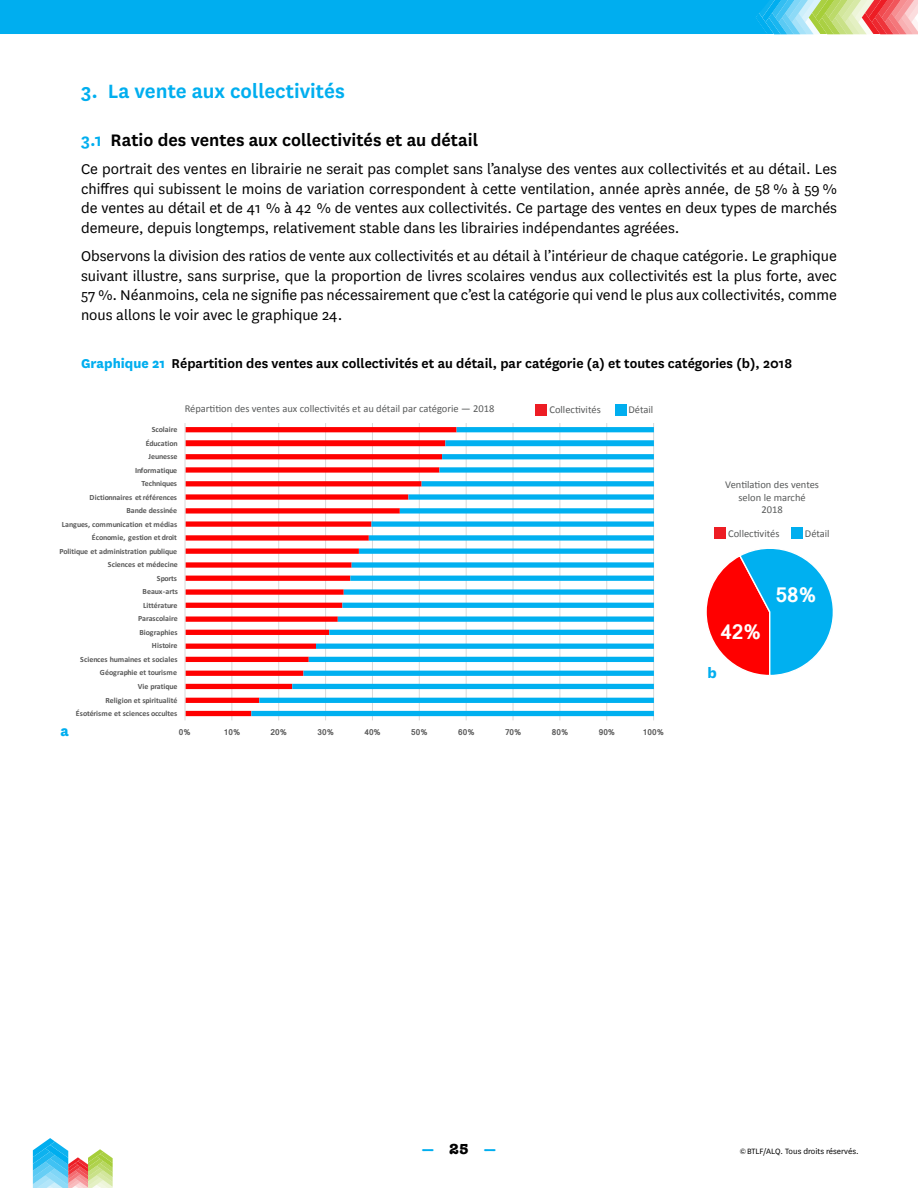
<style>
.page{position:relative;width:918px;height:1188px;background:#fff}
.page>*{position:absolute;margin:0;border:0;box-sizing:border-box;transform-origin:0 0}
.t1{font:600 22.5px "National";color:#00aeef}
.t2{font:700 19.8px "Mangal";color:#fff}
.t3{font:600 19.5px "National";color:#000}
.t4{font:16.5px/19.5px "National";color:#000;text-align:justify}
.t5{font:800 16.5px "National";color:#00aeef}
.t6{font:600 15px "National";color:#000}
.t7{font:700 15px "American Typewriter";color:#00aeef}
.t8{font:10.5px/12.6px "Calibri";color:#595b5b;text-align:center}
.t9{font:700 10.5px "Calibri";letter-spacing:.005em;color:#000}
.t10{font:700 9.3px "Calibri";letter-spacing:-.005em;color:#595959}
.t11{font:9px "National";color:#000}
.t12{font:700 7.95px "Calibri";letter-spacing:-.005em;color:#595959}
.t13{font:700 7.95px "Mangal";letter-spacing:.005em;color:#595959}
.t14{font:700 7.95px "Calibri";letter-spacing:-.035em;color:#595959}
.s1{color:#00aeef}
.s2{font-weight:800;color:#00aeef}
.s3{font-weight:400;font-size:11.85px;color:#595959}
.s4{color:#000}
</style>
<div class="page">
<svg style="left:33px;top:1138px;width:80px;height:50px"></svg>
<svg style="left:0;top:0;width:918px;height:34px;background:#1fafe2"></svg>
<svg style="left:184px;top:423px;width:470px;height:298px"></svg>
<svg style="left:706px;top:549px;width:127px;height:126px"></svg>
<div style="left:536px;top:404px;width:11px;height:11px;background:#ed1d24"></div>
<div style="left:615px;top:404px;width:11px;height:11px;background:#00aeef"></div>
<div style="left:715px;top:528px;width:11px;height:11px;background:#ed1d24"></div>
<div style="left:791px;top:528px;width:12px;height:11px;background:#00aeef"></div>
<h1 class="t1" style="left:81px;top:75px;width:265px">3. La vente aux collectivités</h1>
<p class="t3" style="left:81px;top:126px;width:399px"><span class="s1">3.1</span> Ratio des ventes aux collectivités et au détail</p>
<p class="t4" style="left:81px;top:159px;width:758px">Ce portrait des ventes en librairie ne serait pas complet sans l’analyse des ventes aux collectivités et au détail. Les chiffres qui subissent le moins de variation correspondent à cette ventilation, année après année, de 58 % à 59 % de ventes au détail et de 41 % à 42 % de ventes aux collectivités. Ce partage des ventes en deux types de marchés demeure, depuis longtemps, relativement stable dans les librairies indépendantes agréées.</p>
<p class="t4" style="left:81px;top:246px;width:758px">Observons la division des ratios de vente aux collectivités et au détail à l’intérieur de chaque catégorie. Le graphique suivant illustre, sans surprise, que la proportion de livres scolaires vendus aux collectivités est la plus forte, avec 57 %. Néanmoins, cela ne signifie pas nécessairement que c’est la catégorie qui vend le plus aux collectivités, comme nous allons le voir avec le graphique 24.</p>
<p class="t6" style="left:81px;top:353px;width:713px"><span class="s2">Graphique 21</span> Répartition des ventes aux collectivités et au détail, par catégorie (a) et toutes catégories (b), 2018</p>
<p class="t9" style="left:146px;top:399px;width:317px">Répartition des ventes aux collectivités et au détail par catégorie <span class="s3">–</span> 2018</p>
<p class="t10" style="left:527px;top:399px;width:47px">Collectivités</p>
<p class="t8" style="left:185px;top:401px;width:311px">Répartition des ventes aux collectivités et au détail par catégorie — 2018</p>
<p class="t8" style="left:549px;top:403px;width:53px">Collectivités</p>
<p class="t8" style="left:629px;top:403px;width:26px">Détail</p>
<p class="t12" style="left:152px;top:424px;width:27px">Scolaire</p>
<p class="t12" style="left:146px;top:437px;width:33px">Éducation</p>
<p class="t12" style="left:149px;top:451px;width:31px">Jeunesse</p>
<p class="t12" style="left:135px;top:464px;width:44px">Informatique</p>
<p class="t14" style="left:142px;top:478px;width:37px">Techniques</p>
<p class="t12" style="left:90px;top:491px;width:89px">Dictionnaires et références</p>
<p class="t12" style="left:126px;top:505px;width:52px">Bande dessinée</p>
<p class="t12" style="left:62px;top:518px;width:117px">Langues, communication et médias</p>
<p class="t12" style="left:92px;top:532px;width:87px">Économie, gestion et droit</p>
<p class="t12" style="left:60px;top:546px;width:119px">Politique et administration publique</p>
<p class="t12" style="left:108px;top:559px;width:71px">Sciences et médecine</p>
<p class="t12" style="left:157px;top:573px;width:22px">Sports</p>
<p class="t12" style="left:142px;top:586px;width:37px">Beaux-arts</p>
<p class="t12" style="left:143px;top:600px;width:36px">Littérature</p>
<p class="t12" style="left:138px;top:613px;width:41px">Parascolaire</p>
<p class="t12" style="left:139px;top:627px;width:40px">Biographies</p>
<p class="t12" style="left:152px;top:640px;width:27px">Histoire</p>
<p class="t12" style="left:80px;top:654px;width:99px">Sciences humaines et sociales</p>
<p class="t12" style="left:100px;top:667px;width:79px">Géographie et tourisme</p>
<p class="t12" style="left:138px;top:681px;width:41px">Vie pratique</p>
<p class="t12" style="left:105px;top:694px;width:73px">Religion et spiritualité</p>
<p class="t12" style="left:76px;top:708px;width:103px">Ésotérisme et sciences occultes</p>
<p class="t5" style="left:60px;top:719px;width:10px">a</p>
<p class="t13" style="left:179px;top:725px;width:13px">0%</p>
<p class="t13" style="left:224px;top:725px;width:18px">10%</p>
<p class="t13" style="left:271px;top:725px;width:18px">20%</p>
<p class="t13" style="left:318px;top:725px;width:18px">30%</p>
<p class="t13" style="left:364px;top:725px;width:18px">40%</p>
<p class="t13" style="left:411px;top:725px;width:18px">50%</p>
<p class="t13" style="left:458px;top:725px;width:18px">60%</p>
<p class="t13" style="left:505px;top:725px;width:18px">70%</p>
<p class="t13" style="left:552px;top:725px;width:18px">80%</p>
<p class="t13" style="left:599px;top:725px;width:18px">90%</p>
<p class="t13" style="left:643px;top:725px;width:23px">100%</p>
<p class="t8" style="left:725px;top:478px;width:95px">Ventilation des ventes selon le marché<br>2018</p>
<p class="t8" style="left:728px;top:526px;width:53px">Collectivités</p>
<p class="t8" style="left:805px;top:526px;width:26px">Détail</p>
<p class="t2" style="left:721px;top:613px;width:42px">42%</p>
<p class="t5" style="left:707px;top:661px;width:11px">b</p>
<p class="t2" style="left:776px;top:576px;width:42px">58%</p>
<p class="t7" style="left:422px;top:1136px;width:76px">— <span class="s4">25</span> —</p>
<p class="t11" style="left:740px;top:1146px;width:120px">©BTLF/ALQ. Tous droits réservés.</p>
</div>
